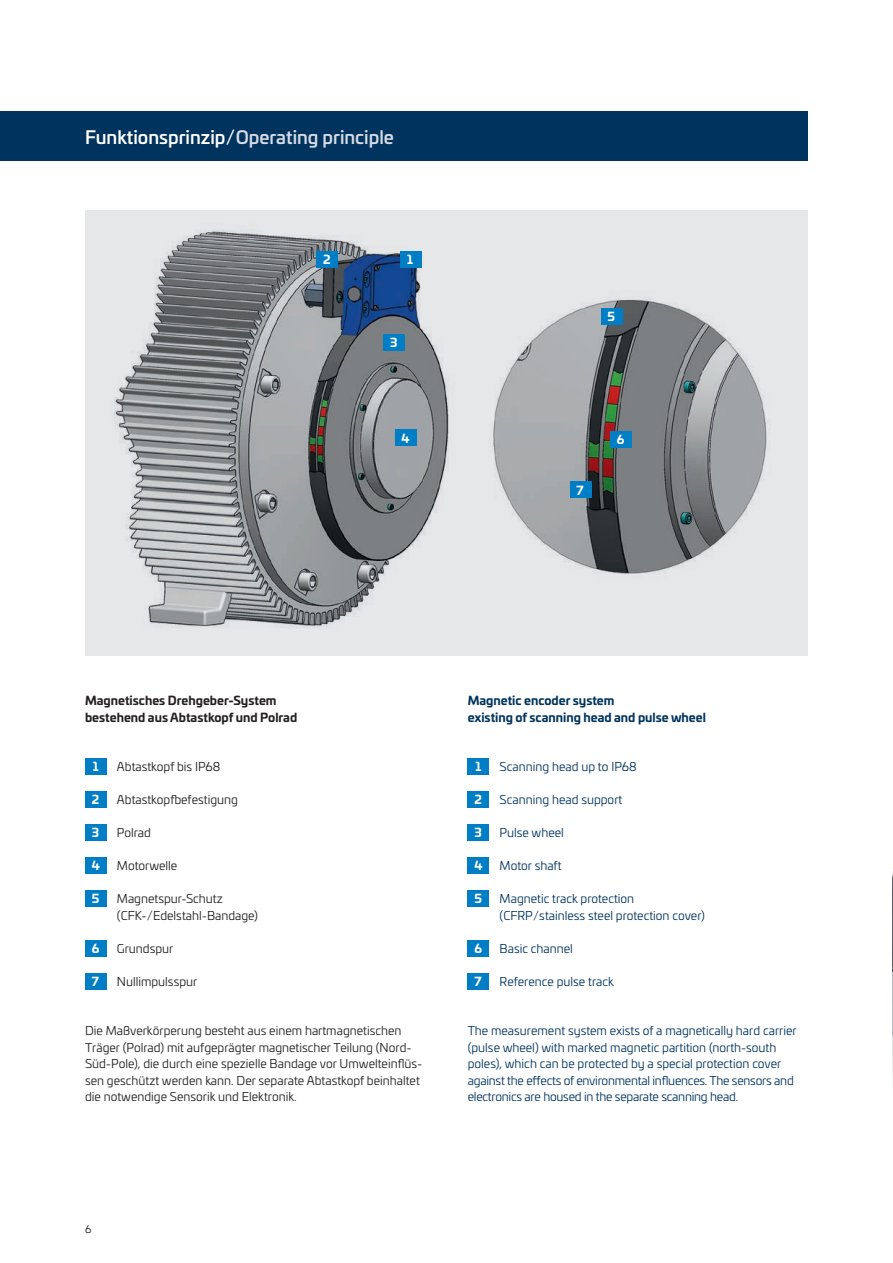
<style>
.page{position:relative;width:893px;height:1263px;background:#fff}
.page>*{position:absolute;margin:0;border:0;box-sizing:border-box;transform-origin:0 0}
.t1{font:500 18px "Univia Pro";color:#d7dbe6}
.t2{font:12px/16.5px "Univia Pro";color:#00335d}
.t3{font:12px/16.5px "Univia Pro";color:#231f20}
.t4{font:700 12px/16.5px "Univia Pro";color:#231f20}
.t5{font:700 12px/16.5px "Univia Pro";color:#00335d}
.t6{font:700 12px "Univia Pro";color:#fff}
.t7{font:10.5px "Univia Pro";color:#231f20}
.s1{color:#fff}
</style>
<div class="page">
<img style="left:892px;top:871px;width:1px;height:209px">
<div style="left:85px;top:210px;width:723px;height:446px;background:#e6e7e9"></div>
<div style="left:0;top:111px;width:808px;height:50px;background:#00335d"></div>
<img style="left:114px;top:229px;width:335px;height:399px">
<div style="left:401px;top:251px;width:21px;height:17px;background:#007ec5"></div>
<div style="left:317px;top:251px;width:21px;height:17px;background:#007ec5"></div>
<div style="left:384px;top:334px;width:21px;height:16px;background:#007ec5"></div>
<div style="left:395px;top:430px;width:21px;height:16px;background:#007ec5"></div>
<img style="left:493px;top:298px;width:274px;height:276px">
<div style="left:601px;top:308px;width:21px;height:17px;background:#007ec5"></div>
<div style="left:610px;top:431px;width:21px;height:17px;background:#007ec5"></div>
<div style="left:570px;top:481px;width:21px;height:17px;background:#007ec5"></div>
<div style="left:85px;top:758px;width:21px;height:17px;background:#007ec5"></div>
<div style="left:468px;top:758px;width:21px;height:17px;background:#007ec5"></div>
<div style="left:85px;top:791px;width:21px;height:17px;background:#007ec5"></div>
<div style="left:468px;top:791px;width:21px;height:17px;background:#007ec5"></div>
<div style="left:85px;top:824px;width:21px;height:17px;background:#007ec5"></div>
<div style="left:468px;top:824px;width:21px;height:17px;background:#007ec5"></div>
<div style="left:85px;top:857px;width:21px;height:17px;background:#007ec5"></div>
<div style="left:468px;top:857px;width:21px;height:17px;background:#007ec5"></div>
<div style="left:85px;top:890px;width:21px;height:17px;background:#007ec5"></div>
<div style="left:468px;top:890px;width:21px;height:17px;background:#007ec5"></div>
<div style="left:85px;top:940px;width:21px;height:16px;background:#007ec5"></div>
<div style="left:468px;top:940px;width:21px;height:16px;background:#007ec5"></div>
<div style="left:85px;top:973px;width:21px;height:16px;background:#007ec5"></div>
<div style="left:468px;top:973px;width:21px;height:16px;background:#007ec5"></div>
<h1 class="t1" style="left:85px;top:123px;width:310px"><span class="s1">Funktionsprinzip/</span>Operating principle</h1>
<p class="t6" style="left:323px;top:250px;width:9px">2</p>
<p class="t6" style="left:407px;top:250px;width:7px">1</p>
<p class="t6" style="left:390px;top:333px;width:9px">3</p>
<p class="t6" style="left:402px;top:429px;width:10px">4</p>
<p class="t6" style="left:607px;top:307px;width:9px">5</p>
<p class="t6" style="left:577px;top:480px;width:9px">7</p>
<p class="t6" style="left:617px;top:430px;width:9px">6</p>
<p class="t4" style="left:85px;top:691px;width:214px">Magnetisches Drehgeber-System bestehend aus Abtastkopf und Polrad</p>
<p class="t5" style="left:468px;top:691px;width:240px">Magnetic encoder system<br>existing of scanning head and pulse wheel</p>
<p class="t6" style="left:93px;top:757px;width:7px">1</p>
<p class="t6" style="left:475px;top:757px;width:7px">1</p>
<p class="t6" style="left:92px;top:790px;width:9px">2</p>
<p class="t6" style="left:474px;top:790px;width:9px">2</p>
<p class="t6" style="left:92px;top:823px;width:9px">3</p>
<p class="t6" style="left:474px;top:823px;width:9px">3</p>
<p class="t6" style="left:92px;top:856px;width:10px">4</p>
<p class="t6" style="left:474px;top:856px;width:10px">4</p>
<p class="t6" style="left:92px;top:889px;width:9px">5</p>
<p class="t6" style="left:474px;top:889px;width:9px">5</p>
<p class="t3" style="left:117px;top:758px;width:105px">Abtastkopf bis IP68</p>
<p class="t2" style="left:500px;top:758px;width:139px">Scanning head up to IP68</p>
<p class="t3" style="left:117px;top:791px;width:123px">Abtastkopfbefestigung</p>
<p class="t2" style="left:500px;top:791px;width:124px">Scanning head support</p>
<p class="t3" style="left:117px;top:824px;width:36px">Polrad</p>
<p class="t2" style="left:500px;top:824px;width:66px">Pulse wheel</p>
<p class="t3" style="left:117px;top:857px;width:62px">Motorwelle</p>
<p class="t2" style="left:500px;top:857px;width:63px">Motor shaft</p>
<p class="t3" style="left:117px;top:890px;width:143px">Magnetspur-Schutz (CFK-/Edelstahl-Bandage)</p>
<p class="t2" style="left:500px;top:890px;width:207px">Magnetic track protection (CFRP/stainless steel protection cover)</p>
<p class="t3" style="left:117px;top:939px;width:58px">Grundspur</p>
<p class="t2" style="left:500px;top:939px;width:75px">Basic channel</p>
<p class="t3" style="left:117px;top:972px;width:82px">Nullimpulsspur</p>
<p class="t2" style="left:500px;top:972px;width:116px">Reference pulse track</p>
<p class="t6" style="left:92px;top:939px;width:9px">6</p>
<p class="t6" style="left:474px;top:939px;width:9px">6</p>
<p class="t6" style="left:92px;top:972px;width:9px">7</p>
<p class="t6" style="left:474px;top:972px;width:9px">7</p>
<p class="t3" style="left:85px;top:1022px;width:339px">Die Maßverkörperung besteht aus einem hartmagnetischen Träger (Polrad) mit aufgeprägter magnetischer Teilung (Nord-Süd-Pole), die durch eine spezielle Bandage vor Umwelteinflüs&shy;sen geschützt werden kann. Der separate Abtastkopf beinhaltet die notwendige Sensorik und Elektronik.</p>
<p class="t2" style="left:468px;top:1022px;width:330px">The measurement system exists of a magnetically hard carrier (pulse wheel) with marked magnetic partition (north-south poles), which can be protected by a special protection cover against the effects of environmental influences. The sensors and electronics are housed in the separate scanning head.</p>
<p class="t7" style="left:85px;top:1221px;width:8px">6</p>
</div>
